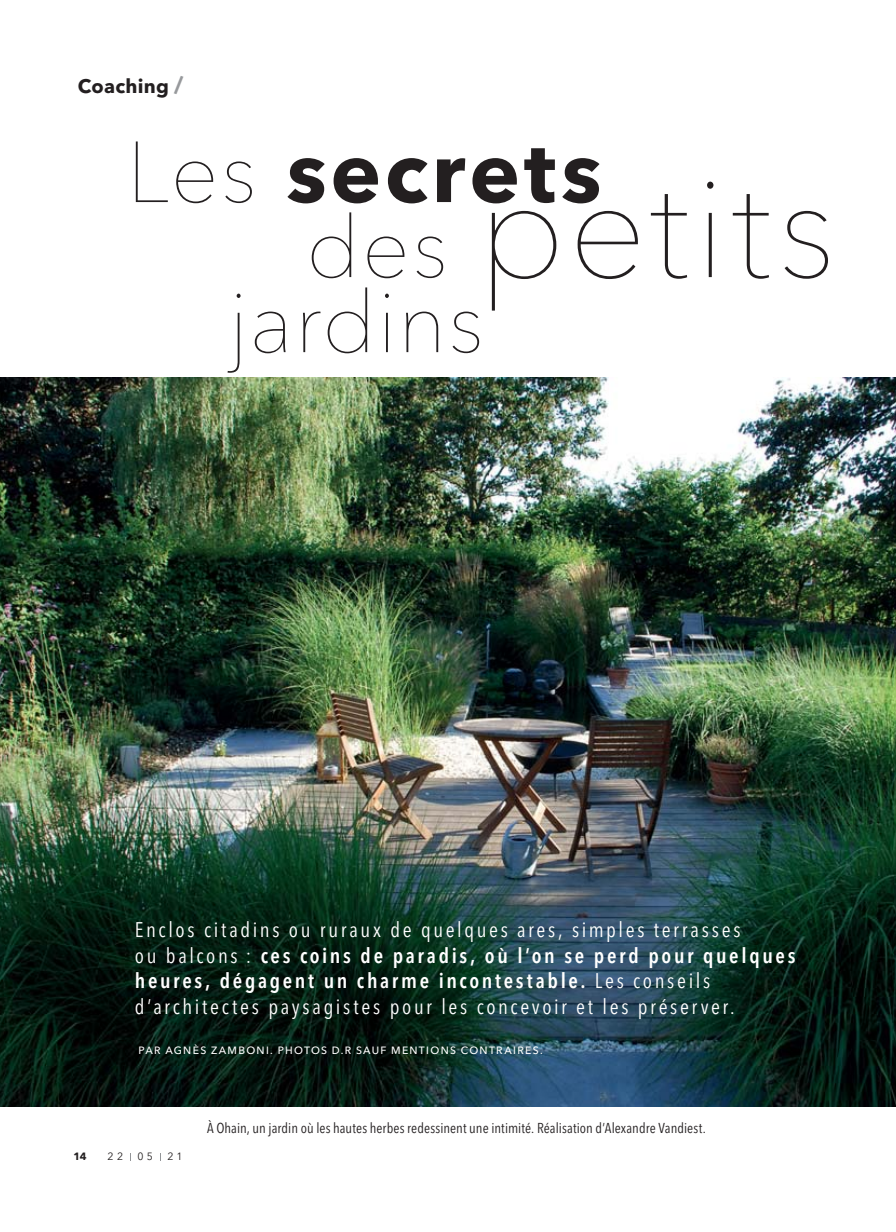
<style>
.page{position:relative;width:896px;height:1232px;background:#fff}
.page>*{position:absolute;margin:0;border:0;box-sizing:border-box;transform-origin:0 0}
.t1{font:200 139.5px "Avenir Next LT Pro";letter-spacing:.03em;color:#231f20}
.t2{font:700 85.5px "Avenir Next LT Pro";letter-spacing:.045em;color:#231f20}
.t3{font:200 85.5px "Avenir Next LT Pro";letter-spacing:.015em;color:#231f20}
.t4{font:condensed 21px/25.5px "Avenir Next LT Pro";letter-spacing:.13em;color:#fff}
.t5{font:700 19.5px "Avenir Next LT Pro";letter-spacing:.01em;color:#231f20}
.t6{font:condensed 14.25px "Avenir Next LT Pro";color:#231f20}
.t7{font:500 10.5px "Avenir Next LT Pro";letter-spacing:.125em;color:#fff}
.t8{font:10.5px "Avenir Next LT Pro";color:#231f20}
.t9{font:700 10.5px "Avenir Next LT Pro";color:#231f20}
.s1{font-size:22.5px;color:#97999c}
.s2{font-weight:200}
.s3{font-size:85.5px}
.s4{font-weight:600}
</style>
<div class="page">
<img style="left:0;top:378px;width:895px;height:727px">
<p class="t5" style="left:78px;top:75px;width:107px">Coaching <span class="s1">/</span></p>
<h2 class="t2" style="left:127px;top:122px;width:476px"><span class="s2">Les</span> secrets</h2>
<h1 class="t1" style="left:306px;top:147px;width:530px"><span class="s3">des</span> petits</h1>
<h2 class="t3" style="left:229px;top:272px;width:256px">jardins</h2>
<p class="t4" style="left:135px;top:918px;width:662px">Enclos citadins ou ruraux de quelques ares, simples terrasses<br>ou balcons : <span class="s4">ces coins de paradis, où l’on se perd pour quelques heures, dégagent un charme incontestable.</span> Les conseils d’architectes paysagistes pour les concevoir et les préserver.</p>
<p class="t7" style="left:138px;top:1044px;width:405px">PAR AGNÈS ZAMBONI. PHOTOS D.R SAUF MENTIONS CONTRAIRES.</p>
<p class="t9" style="left:74px;top:1150px;width:15px">14</p>
<p class="t8" style="left:108px;top:1150px;width:17px">2 2</p>
<p class="t8" style="left:137px;top:1150px;width:17px">0 5</p>
<p class="t8" style="left:167px;top:1150px;width:17px">2 1</p>
<p class="t6" style="left:207px;top:1120px;width:500px">À Ohain, un jardin où les hautes herbes redessinent une intimité. Réalisation d’Alexandre Vandiest.</p>
</div>
